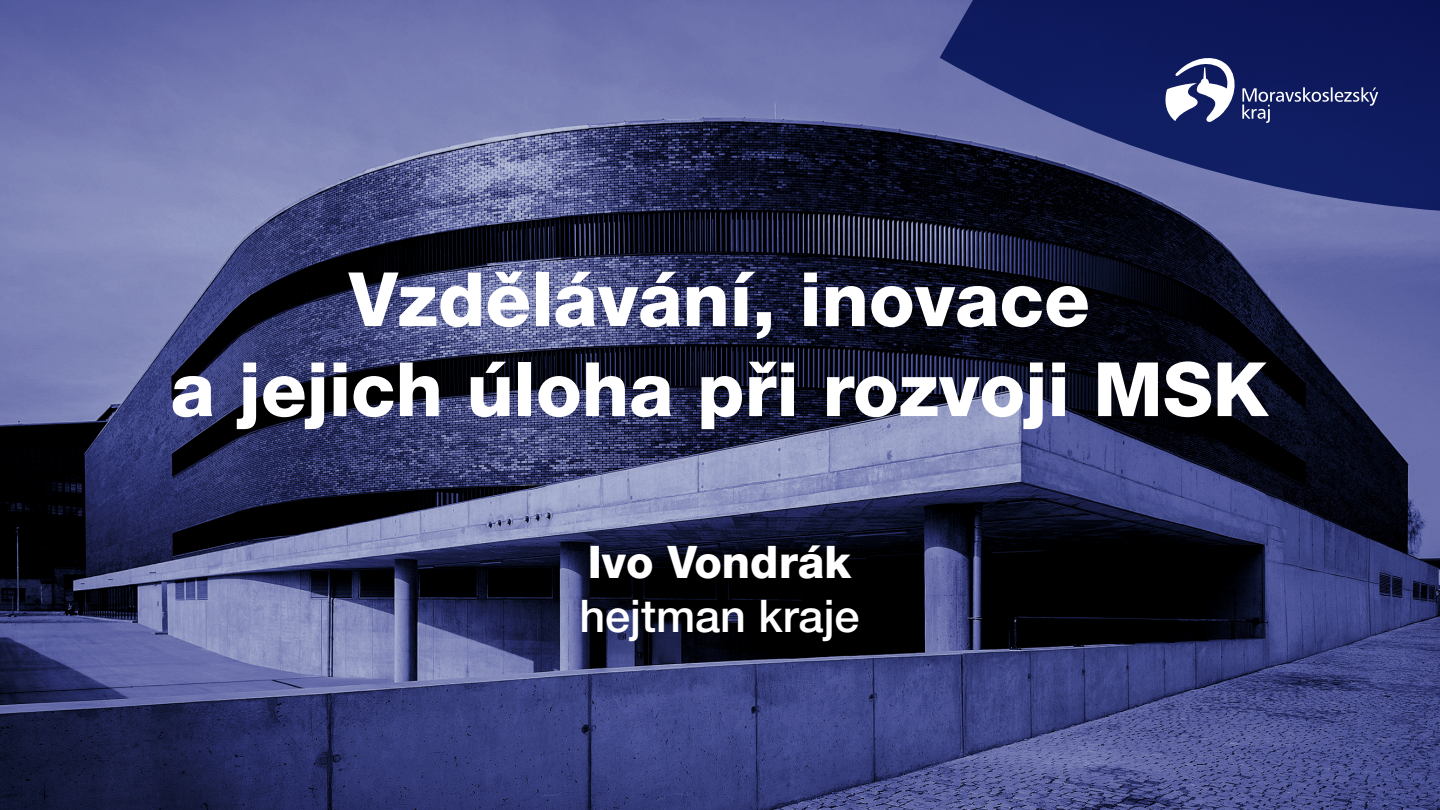
<style>
.page{position:relative;width:1440px;height:810px;background:#fff}
.page>*{position:absolute;margin:0;border:0;box-sizing:border-box;transform-origin:0 0}
.t1{font:800 75px "Helvetica Neue LT Pro";color:#fff}
.t2{font:500 45px "Helvetica Neue LT Pro";color:#fff}
.t3{font:800 45px "Helvetica Neue LT Pro";color:#fff}
</style>
<div class="page">
<img style="left:0;top:0;width:1439px;height:810px">
<svg style="left:939px;top:0;width:500px;height:214px;background:#222c66"></svg>
<svg style="left:1163px;top:55px;width:215px;height:68px;background:#3a447b"></svg>
<p class="t1" style="left:349px;top:255px;width:742px">Vzdělávání, inovace</p>
<p class="t1" style="left:170px;top:345px;width:1099px">a jejich úloha při rozvoji MSK</p>
<p class="t3" style="left:587px;top:535px;width:265px">Ivo Vondrák</p>
<p class="t2" style="left:579px;top:589px;width:282px">hejtman kraje</p>
</div>
